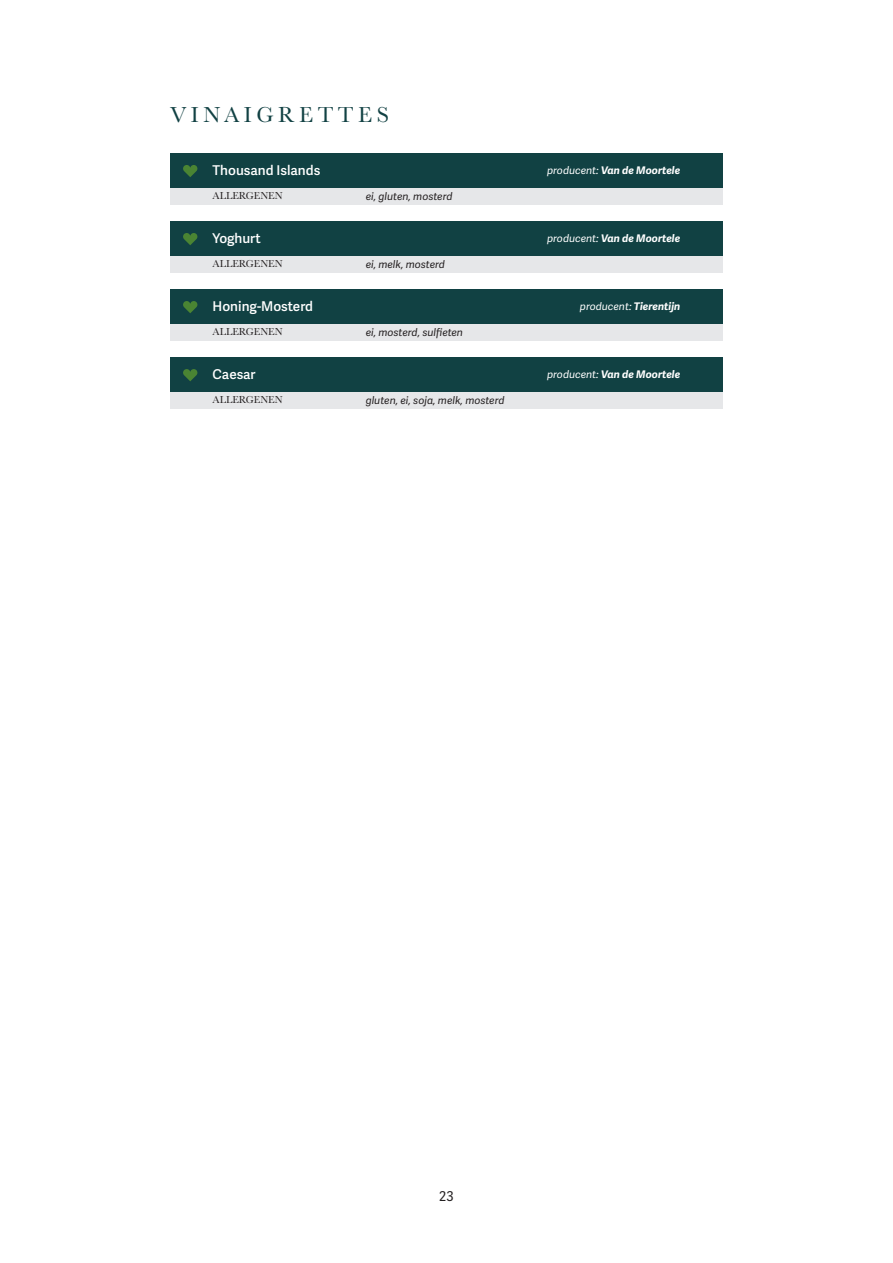
<style>
.page{position:relative;width:893px;height:1263px;background:#fff}
.page>*{position:absolute;margin:0;border:0;box-sizing:border-box;transform-origin:0 0}
.t1{font:22.5px "Baskerville";letter-spacing:.2em;color:#114143}
.t2{font:600 13.5px "Adelle Sans";color:#fff}
.t3{font:13.5px "Adelle Sans";color:#231f20}
.t4{font:italic 10.5px "Adelle Sans";color:#231f20}
.t5{font:italic 700 10.5px "Adelle Sans";color:#fff}
.t6{font:10.5px "Baskerville";color:#231f20}
.t7{font:italic 10.5px "Adelle Sans";color:#fff}
.s1{font-weight:400}
.s2{font-weight:700}
</style>
<div class="page">
<div style="left:170px;top:187px;width:553px;height:17px;background:#e6e7e9"></div>
<div style="left:170px;top:153px;width:553px;height:34px;background:#114143"></div>
<svg style="left:183px;top:165px;width:14px;height:12px"></svg>
<div style="left:170px;top:255px;width:553px;height:17px;background:#e6e7e9"></div>
<div style="left:170px;top:221px;width:553px;height:34px;background:#114143"></div>
<svg style="left:183px;top:233px;width:14px;height:12px"></svg>
<div style="left:170px;top:323px;width:553px;height:17px;background:#e6e7e9"></div>
<div style="left:170px;top:289px;width:553px;height:34px;background:#114143"></div>
<svg style="left:183px;top:301px;width:14px;height:12px"></svg>
<div style="left:170px;top:391px;width:553px;height:17px;background:#e6e7e9"></div>
<div style="left:170px;top:357px;width:553px;height:34px;background:#114143"></div>
<svg style="left:183px;top:369px;width:14px;height:12px"></svg>
<h1 class="t1" style="left:170px;top:101px;width:220px">VINAIGRETTES</h1>
<p class="t2" style="left:213px;top:163px;width:109px">Thousand Islands</p>
<p class="t5" style="left:547px;top:164px;width:135px"><span class="s1">producent:</span> Van de Moortele</p>
<p class="t6" style="left:213px;top:189px;width:72px">ALLERGENEN</p>
<p class="t4" style="left:366px;top:190px;width:88px">ei, gluten, mosterd</p>
<p class="t2" style="left:213px;top:231px;width:50px">Yoghurt</p>
<p class="t5" style="left:547px;top:232px;width:135px"><span class="s1">producent:</span> Van de Moortele</p>
<p class="t6" style="left:213px;top:257px;width:72px">ALLERGENEN</p>
<p class="t4" style="left:366px;top:258px;width:81px">ei, melk, mosterd</p>
<p class="t2" style="left:213px;top:299px;width:102px">Honing-Mosterd</p>
<p class="t7" style="left:580px;top:300px;width:102px">producent: <span class="s2">Tierentijn</span></p>
<p class="t6" style="left:213px;top:325px;width:72px">ALLERGENEN</p>
<p class="t4" style="left:366px;top:326px;width:99px">ei, mosterd, sulfieten</p>
<p class="t2" style="left:213px;top:367px;width:45px">Caesar</p>
<p class="t5" style="left:547px;top:368px;width:135px"><span class="s1">producent:</span> Van de Moortele</p>
<p class="t6" style="left:213px;top:393px;width:72px">ALLERGENEN</p>
<p class="t4" style="left:366px;top:394px;width:140px">gluten, ei, soja, melk, mosterd</p>
<p class="t3" style="left:439px;top:1188px;width:16px">23</p>
</div>
